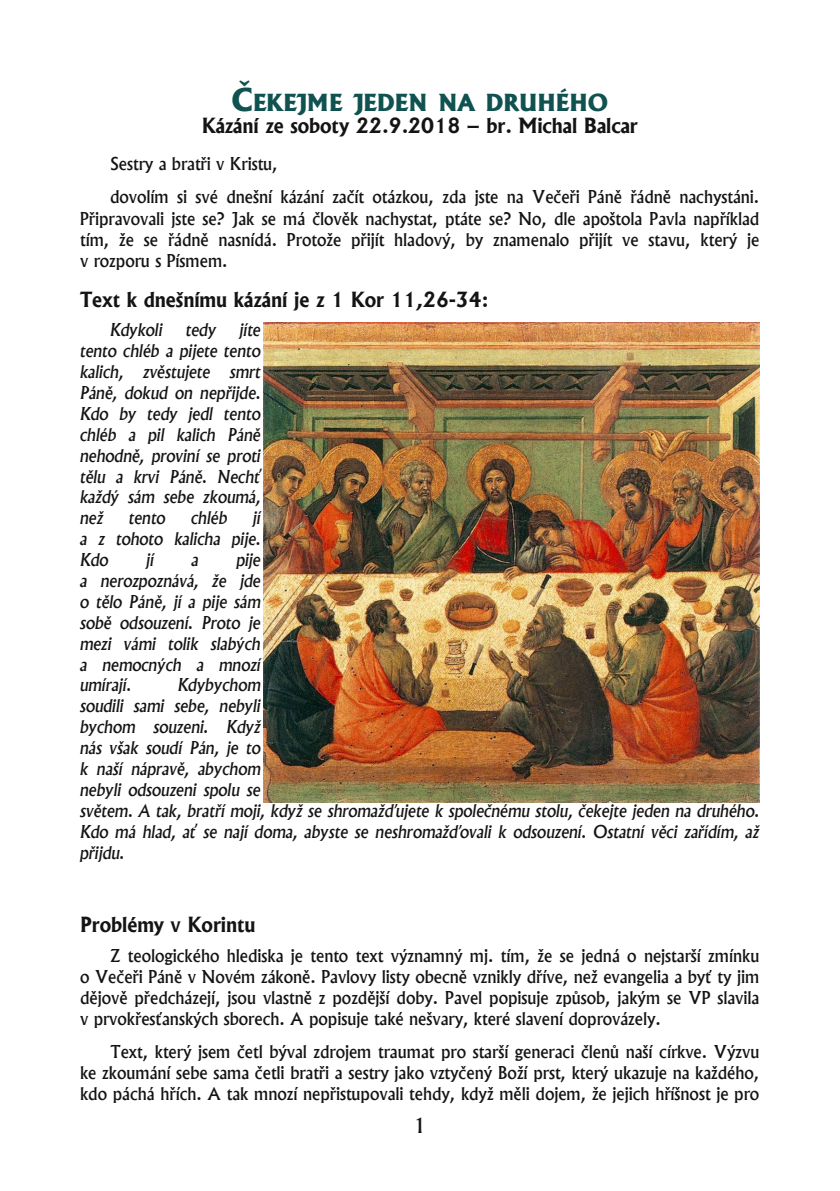
<style>
.page{position:relative;width:840px;height:1191px;background:#fff}
.page>*{position:absolute;margin:0;border:0;box-sizing:border-box;transform-origin:0 0}
.t1{font:expanded 22.4px "A028";color:#105250}
.t2{font:700 20px "Albertus";color:#161413}
.t3{font:500 20px "Albertus";color:#161413}
.t4{font:500 17px/21px "Albertus";color:#161413;text-align:justify}
.t5{font:italic 500 17px/20.8px "Albertus";color:#161413;text-align:justify}
.s1{font-size:30px}
</style>
<div class="page">
<img style="left:263px;top:322px;width:496px;height:480px">
<h1 class="t1" style="left:231px;top:87px;width:378px"><span class="s1">Č</span>EKEJME JEDEN NA DRUHÉHO</h1>
<p class="t2" style="left:201px;top:113px;width:437px">Kázání ze soboty 22.9.2018 – br. Michal Balcar</p>
<p class="t4" style="left:110px;top:147px;width:650px;line-height:33px">Sestry a bratři v Kristu,<br>dovolím si své dnešní kázání začít otázkou, zda jste na Večeři Páně řádně nachystáni.</p>
<p class="t4" style="left:80px;top:208px;width:680px">Připravovali jste se? Jak se má člověk nachystat, ptáte se? No, dle apoštola Pavla například tím, že se řádně nasnídá. Protože přijít hladový, by znamenalo přijít ve stavu, který je v rozporu s Písmem.</p>
<p class="t2" style="left:80px;top:288px;width:410px">Text k dnešnímu kázání je z 1 Kor 11,26-34:</p>
<p class="t5" style="left:110px;top:320px;width:54px">Kdykoli</p>
<p class="t5" style="left:186px;top:320px;width:32px">tedy</p>
<p class="t5" style="left:80px;top:320px;width:182px;text-indent:159px">jíte tento chléb a pijete tento kalich, zvěstujete smrt Páně, dokud on nepřijde.<br>Kdo by tedy jedl tento chléb a pil kalich Páně nehodně, proviní se proti tělu a krvi Páně. Nechť každý sám sebe zkoumá, než</p>
<p class="t5" style="left:80px;top:508px;width:182px;text-indent:173px">jí a z tohoto kalicha pije.<br>Kdo</p>
<p class="t5" style="left:129px;top:508px;width:38px">tento</p>
<p class="t5" style="left:191px;top:508px;width:38px">chléb</p>
<p class="t5" style="left:80px;top:549px;width:182px;text-indent:156px">pije a nerozpoznává, že jde o tělo Páně, jí a pije sám sobě odsouzení. Proto je mezi vámi tolik slabých a nemocných a mnozí umírají.</p>
<p class="t5" style="left:146px;top:549px;width:9px">jí</p>
<p class="t5" style="left:191px;top:549px;width:9px">a</p>
<p class="t5" style="left:80px;top:675px;width:680px;text-align:left;text-indent:98px">Kdybychom<br>soudili sami sebe, nebyli<br>bychom souzeni. Když<br>nás však soudí Pán, je to<br>k naší nápravě, abychom<br>nebyli odsouzeni spolu se<br>světem. A tak, bratří moji, když se shromažďujete k společnému stolu, čekejte jeden na druhého.<br>Kdo má hlad, ať se nají doma, abyste se neshromažďovali k odsouzení. Ostatní věci zařídím, až přijdu.</p>
<p class="t2" style="left:80px;top:912px;width:177px">Problémy v Korintu</p>
<p class="t4" style="left:80px;top:944px;width:680px;text-indent:30px">Z teologického hlediska je tento text významný mj. tím, že se jedná o nejstarší zmínku o Večeři Páně v Novém zákoně. Pavlovy listy obecně vznikly dříve, než evangelia a byť ty jim dějově předcházejí, jsou vlastně z pozdější doby. Pavel popisuje způsob, jakým se VP slavila v prvokřesťanských sborech. A popisuje také nešvary, které slavení doprovázely.</p>
<p class="t4" style="left:80px;top:1040px;width:680px;text-indent:30px">Text, který jsem četl býval zdrojem traumat pro starší generaci členů naší církve. Výzvu ke zkoumání sebe sama četli bratři a sestry jako vztyčený Boží prst, který ukazuje na každého, kdo páchá hřích. A tak mnozí nepřistupovali tehdy, když měli dojem, že jejich hříšnost je pro</p>
<p class="t3" style="left:413px;top:1112px;width:14px">1</p>
</div>
